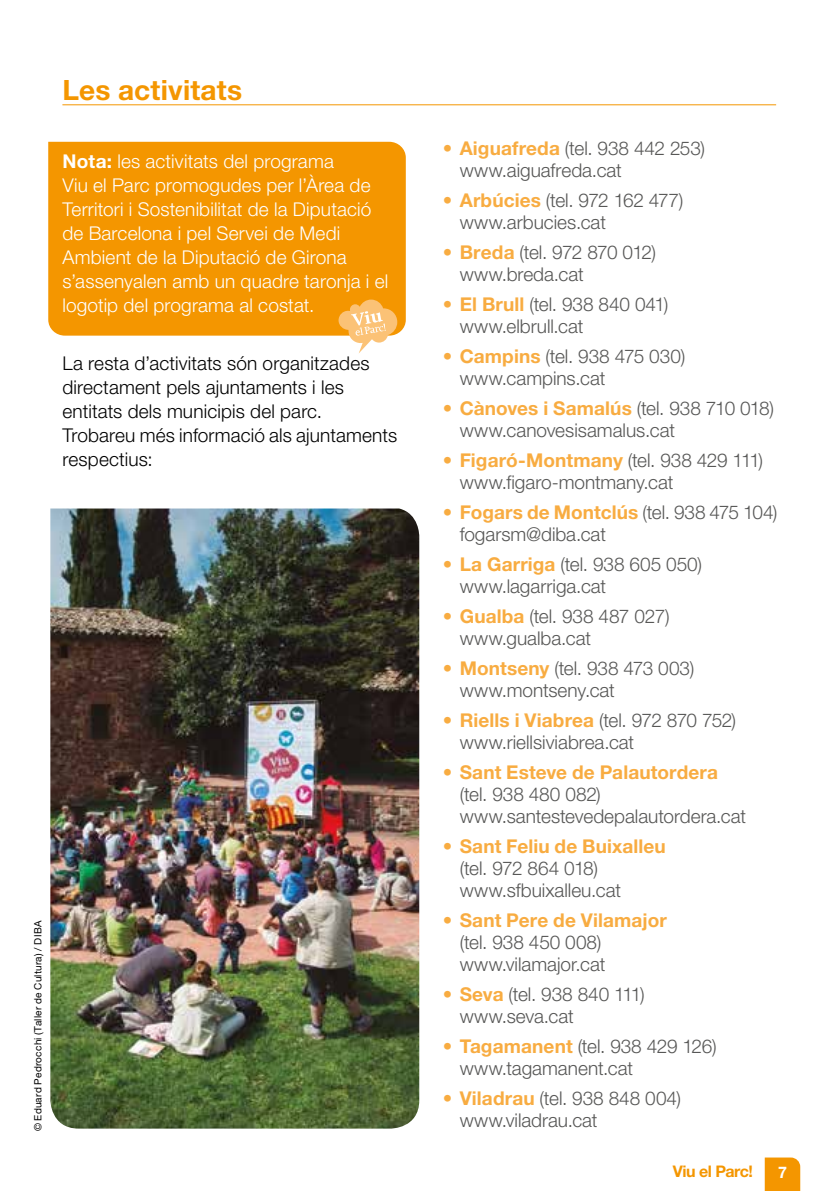
<style>
.page{position:relative;width:840px;height:1191px;background:#fff}
.page>*{position:absolute;margin:0;border:0;box-sizing:border-box;transform-origin:0 0}
.t1{font:700 28px "Helvetica Neue LT Std";letter-spacing:.005em;color:#f49600}
.t2{font:300 19px/22px "Helvetica Neue LT Std";color:#575756}
.t3{font:300 19px/24px "Helvetica Neue LT Std";letter-spacing:.01em;color:#fff}
.t4{font:300 19px/24px "Helvetica Neue LT Std";letter-spacing:.01em;color:#000}
.t5{font:700 19px "Helvetica Neue LT Std";letter-spacing:.005em;color:#f8ac41}
.t6{font:700 16px "Helvetica Neue LT Std";letter-spacing:-.03em;color:#f49600}
.t7{font:700 16px "Helvetica Neue LT Std";color:#fff}
.t8{font:10px "Helvetica Neue LT Std";letter-spacing:.02em;color:#000}
.s1{font-weight:700}
.s2{font-weight:700;color:#f8ac41}
</style>
<div class="page">
<svg style="left:764px;top:1157px;width:35px;height:34px"></svg>
<hr style="left:62px;top:104px;width:713px;height:1px;background:#f49600">
<div style="left:48px;top:142px;width:357px;height:194px;background:#f49600"></div>
<svg style="left:338px;top:299px;width:59px;height:54px"></svg>
<img style="left:50px;top:508px;width:369px;height:620px">
<h1 class="t1" style="left:62px;top:73px;width:181px">Les activitats</h1>
<p class="t3" style="left:62px;top:149px;width:327px"><span class="s1">Nota:</span> les activitats del programa<br>Viu el Parc promogudes per l’Àrea de Territori i Sostenibilitat de la Diputació de Barcelona i pel Servei de Medi Ambient de la Diputació de Girona s’assenyalen amb un quadre taronja i el logotip del programa al costat.</p>
<p class="t4" style="left:62px;top:351px;width:336px">La resta d’activitats són organitzades directament pels ajuntaments i les entitats dels municipis del parc.<br>Trobareu més informació als ajuntaments respectius:</p>
<p class="t8" style="left:32px;top:1131px;width:212px;rotate:-90deg">© Eduard Pedrocchi (Taller de Cultura) / DIBA</p>
<p class="t2" style="left:459px;top:137px;width:247px;text-indent:-17px"><span class="s2">• Aiguafreda</span> (tel. 938 442 253) www.aiguafreda.cat</p>
<p class="t2" style="left:459px;top:189px;width:225px;text-indent:-17px"><span class="s2">• Arbúcies</span> (tel. 972 162 477) www.arbucies.cat</p>
<p class="t2" style="left:459px;top:241px;width:198px;text-indent:-17px"><span class="s2">• Breda</span> (tel. 972 870 012) www.breda.cat</p>
<p class="t2" style="left:459px;top:293px;width:210px;text-indent:-17px"><span class="s2">• El Brull</span> (tel. 938 840 041) www.elbrull.cat</p>
<p class="t2" style="left:459px;top:345px;width:227px;text-indent:-17px"><span class="s2">• Campins</span> (tel. 938 475 030) www.campins.cat</p>
<p class="t2" style="left:459px;top:397px;width:316px;text-indent:-17px"><span class="s2">• Cànoves i Samalús</span> (tel. 938 710 018) www.canovesisamalus.cat</p>
<p class="t2" style="left:459px;top:449px;width:305px;text-indent:-17px"><span class="s2">• Figaró-Montmany</span> (tel. 938 429 111) www.figaro-montmany.cat</p>
<p class="t2" style="left:459px;top:501px;width:319px;text-indent:-17px"><span class="s2">• Fogars de Montclús</span> (tel. 938 475 104) fogarsm@diba.cat</p>
<p class="t2" style="left:459px;top:553px;width:244px;text-indent:-17px"><span class="s2">• La Garriga</span> (tel. 938 605 050) www.lagarriga.cat</p>
<p class="t2" style="left:459px;top:605px;width:211px;text-indent:-17px"><span class="s2">• Gualba</span> (tel. 938 487 027) www.gualba.cat</p>
<p class="t2" style="left:459px;top:657px;width:236px;text-indent:-17px"><span class="s2">• Montseny</span> (tel. 938 473 003) www.montseny.cat</p>
<p class="t2" style="left:459px;top:709px;width:278px;text-indent:-17px"><span class="s2">• Riells i Viabrea</span> (tel. 972 870 752) www.riellsiviabrea.cat</p>
<p class="t5" style="left:442px;top:760px;width:277px">• Sant Esteve de Palautordera</p>
<p class="t2" style="left:459px;top:782px;width:288px">(tel. 938 480 082) www.santestevedepalautordera.cat</p>
<p class="t5" style="left:442px;top:834px;width:224px">• Sant Feliu de Buixalleu</p>
<p class="t2" style="left:459px;top:856px;width:163px">(tel. 972 864 018) www.sfbuixalleu.cat</p>
<p class="t5" style="left:442px;top:908px;width:225px">• Sant Pere de Vilamajor</p>
<p class="t2" style="left:459px;top:930px;width:147px">(tel. 938 450 008) www.vilamajor.cat</p>
<p class="t2" style="left:459px;top:982px;width:186px;text-indent:-17px"><span class="s2">• Seva</span> (tel. 938 840 111) www.seva.cat</p>
<p class="t2" style="left:459px;top:1034px;width:258px;text-indent:-17px"><span class="s2">• Tagamanent</span> (tel. 938 429 126) www.tagamanent.cat</p>
<p class="t2" style="left:459px;top:1086px;width:223px;text-indent:-17px"><span class="s2">• Viladrau</span> (tel. 938 848 004) www.viladrau.cat</p>
<p class="t6" style="left:672px;top:1161px;width:82px">Viu el Parc!</p>
<p class="t7" style="left:777px;top:1162px;width:10px">7</p>
</div>
